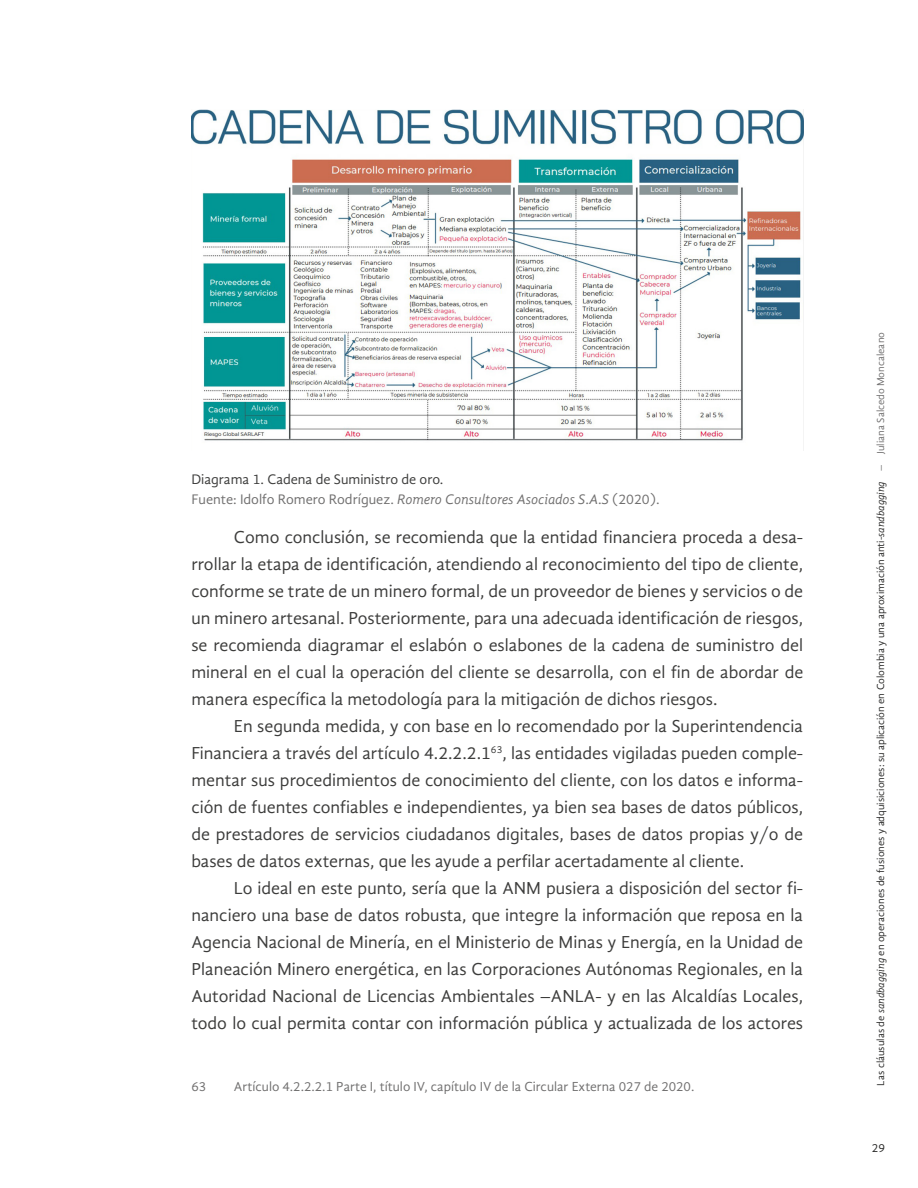
<style>
.page{position:relative;width:918px;height:1188px;background:#fff}
.page>*{position:absolute;margin:0;border:0;box-sizing:border-box;transform-origin:0 0}
.t1{font:17.85px/27px "Gandhi Sans";color:#3c3c3b;text-align:justify}
.t2{font:14.25px/19.5px "Gandhi Sans";color:#706f6f}
.t3{font:13.5px "Gandhi Sans";color:#706f6f}
.t4{font:12px "Gandhi Sans";color:#282827}
.t5{font:10.5px "Gandhi Sans";color:#282827}
.s1{color:#3c3c3b}
.s2{font-style:italic}
.s3{color:#706f6f}
</style>
<div class="page">
<img style="left:191px;top:109px;width:612px;height:332px">
<p class="t2" style="left:191px;top:470px;width:470px"><span class="s1">Diagrama 1. Cadena de Suministro de oro.<br></span>Fuente: Idolfo Romero Rodríguez. <span class="s2">Romero Consultores Asociados S</span>.<span class="s2">A</span>.<span class="s2">S</span> (2020).</p>
<p class="t1" style="left:191px;top:524px;width:613px;text-indent:43px">Como conclusión, se recomienda que la entidad financiera proceda a desa&shy;rrollar la etapa de identificación, atendiendo al reconocimiento del tipo de cliente, conforme se trate de un minero formal, de un proveedor de bienes y servicios o de un minero artesanal. Posteriormente, para una adecuada identificación de riesgos, se recomienda diagramar el eslabón o eslabones de la cadena de suministro del mineral en el cual la operación del cliente se desarrolla, con el fin de abordar de manera específica la metodología para la mitigación de dichos riesgos.</p>
<p class="t1" style="left:191px;top:713px;width:613px;text-indent:43px">En segunda medida, y con base en lo recomendado por la Superintendencia Financiera a través del artículo 4.2.2.2.1<sup>63</sup>, las entidades vigiladas pueden comple&shy;mentar sus procedimientos de conocimiento del cliente, con los datos e informa&shy;ción de fuentes confiables e independientes, ya bien sea bases de datos públicos, de prestadores de servicios ciudadanos digitales, bases de datos propias y/o de bases de datos externas, que les ayude a perfilar acertadamente al cliente.</p>
<p class="t1" style="left:191px;top:875px;width:613px;text-indent:43px">Lo ideal en este punto, sería que la ANM pusiera a disposición del sector fi&shy;nanciero una base de datos robusta, que integre la información que reposa en la Agencia Nacional de Minería, en el Ministerio de Minas y Energía, en la Unidad de Planeación Minero energética, en las Corporaciones Autónomas Regionales, en la Autoridad Nacional de Licencias Ambientales –ANLA- y en las Alcaldías Locales, todo lo cual permita contar con información pública y actualizada de los actores</p>
<p class="t3" style="left:191px;top:1079px;width:16px">63</p>
<p class="t3" style="left:234px;top:1079px;width:462px">Artículo 4.2.2.2.1 Parte I, título IV, capítulo IV de la Circular Externa 027 de 2020.</p>
<p class="t5" style="left:875px;top:1086px;width:755px;rotate:-90deg">Las cláusulas de <span class="s2">sandbagging</span> en operaciones de fusiones y adquisiciones: su aplicación en Colombia y una aproximación anti-<span class="s2">sandbagging</span> <span class="s3">– Juliana Salcedo Moncaleano</span></p>
<p class="t4" style="left:872px;top:1141px;width:15px">29</p>
</div>
